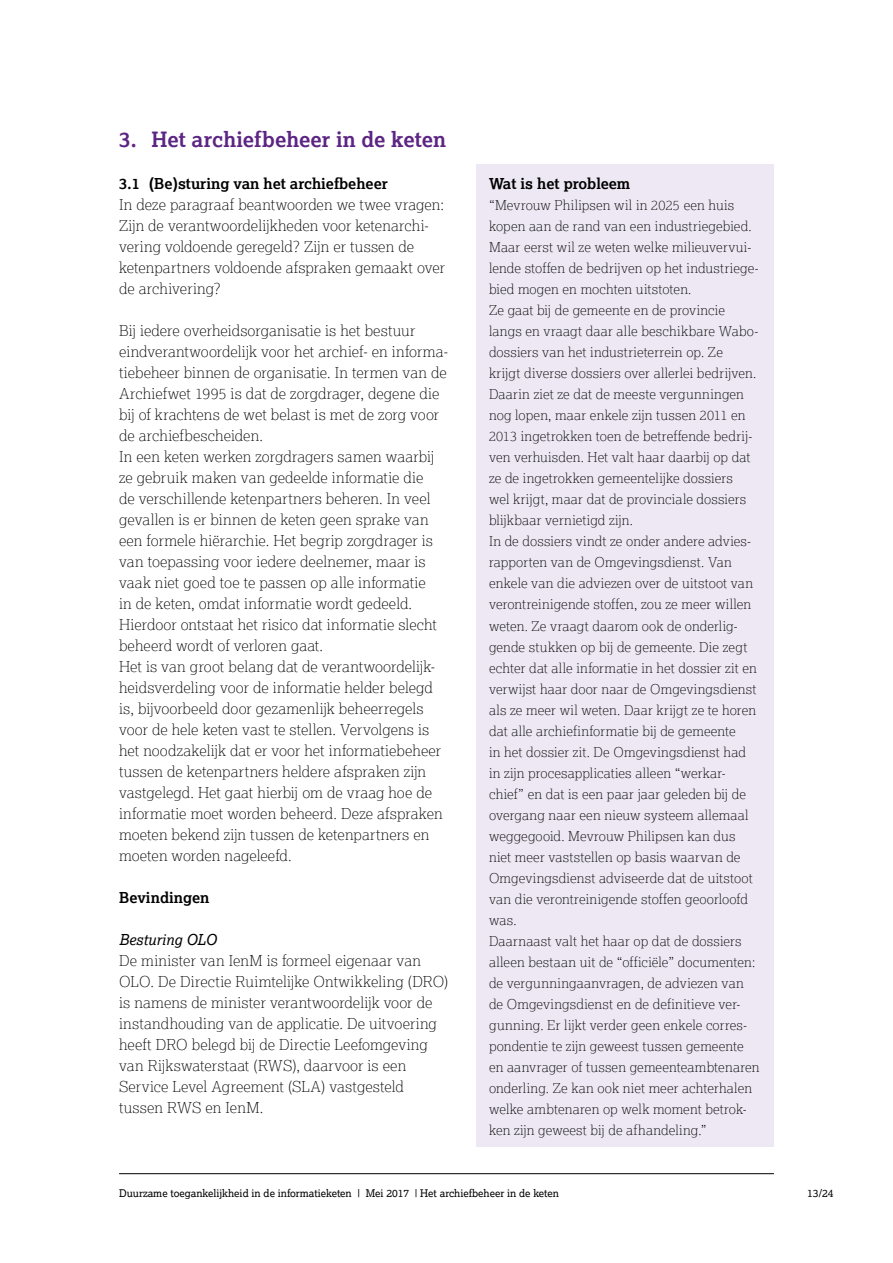
<style>
.page{position:relative;width:893px;height:1263px;background:#fff}
.page>*{position:absolute;margin:0;border:0;box-sizing:border-box;transform-origin:0 0}
.t1{font:700 21px "Lexia";color:#5c2483}
.t2{font:100 15px/21px "Lexia";letter-spacing:.005em;color:#000}
.t3{font:700 15px "Lexia";color:#000}
.t4{font:italic 15px "Lexia";color:#000}
.t5{font:100 13.5px/21px "Lexia";letter-spacing:.01em;color:#000}
.t6{font:10.5px "Lexia";color:#000}
</style>
<div class="page">
<hr style="left:119px;top:1173px;width:655px;height:1px;background:#000">
<div style="left:476px;top:165px;width:298px;height:982px;background:#ede8f4"></div>
<h1 class="t1" style="left:119px;top:126px;width:329px">3. Het archiefbeheer in de keten</h1>
<p class="t3" style="left:119px;top:174px;width:270px">3.1 (Be)sturing van het archiefbeheer</p>
<p class="t2" style="left:119px;top:194px;width:328px">In deze paragraaf beantwoorden we twee vragen:<br>Zijn de verantwoordelijkheden voor ketenarchi&shy;vering voldoende geregeld? Zijn er tussen de ketenpartners voldoende afspraken gemaakt over de archivering?</p>
<p class="t2" style="left:119px;top:320px;width:331px">Bij iedere overheidsorganisatie is het bestuur eindverantwoordelijk voor het archief- en informa&shy;tiebeheer binnen de organisatie. In termen van de Archiefwet 1995 is dat de zorgdrager, degene die bij of krachtens de wet belast is met de zorg voor de archiefbescheiden.<br>In een keten werken zorgdragers samen waarbij ze gebruik maken van gedeelde informatie die<br>de verschillende ketenpartners beheren. In veel gevallen is er binnen de keten geen sprake van een formele hiërarchie. Het begrip zorgdrager is van toepassing voor iedere deelnemer, maar is vaak niet goed toe te passen op alle informatie<br>in de keten, omdat informatie wordt gedeeld.<br>Hierdoor ontstaat het risico dat informatie slecht beheerd wordt of verloren gaat.<br>Het is van groot belang dat de verantwoordelijk&shy;heidsverdeling voor de informatie helder belegd is, bijvoorbeeld door gezamenlijk beheerregels voor de hele keten vast te stellen. Vervolgens is het noodzakelijk dat er voor het informatiebeheer tussen de ketenpartners heldere afspraken zijn vastgelegd. Het gaat hierbij om de vraag hoe de informatie moet worden beheerd. Deze afspraken moeten bekend zijn tussen de ketenpartners en moeten worden nageleefd.</p>
<p class="t3" style="left:119px;top:888px;width:92px">Bevindingen</p>
<p class="t4" style="left:119px;top:930px;width:99px">Besturing OLO</p>
<p class="t2" style="left:119px;top:950px;width:331px">De minister van IenM is formeel eigenaar van OLO. De Directie Ruimtelijke Ontwikkeling (DRO) is namens de minister verantwoordelijk voor de instandhouding van de applicatie. De uitvoering heeft DRO belegd bij de Directie Leefomgeving van Rijkswaterstaat (RWS), daarvoor is een Service Level Agreement (SLA) vastgesteld tussen RWS en IenM.</p>
<p class="t3" style="left:489px;top:174px;width:143px">Wat is het probleem</p>
<p class="t5" style="left:489px;top:195px;width:272px">“Mevrouw Philipsen wil in 2025 een huis kopen aan de rand van een industriegebied.<br>Maar eerst wil ze weten welke milieuvervui&shy;lende stoffen de bedrijven op het industriege&shy;bied mogen en mochten uitstoten.<br>Ze gaat bij de gemeente en de provincie langs en vraagt daar alle beschikbare Wabo&shy;dossiers van het industrieterrein op. Ze<br>krijgt diverse dossiers over allerlei bedrijven.<br>Daarin ziet ze dat de meeste vergunningen nog lopen, maar enkele zijn tussen 2011 en 2013 ingetrokken toen de betreffende bedrij&shy;ven verhuisden. Het valt haar daarbij op dat ze de ingetrokken gemeentelijke dossiers<br>wel krijgt, maar dat de provinciale dossiers blijkbaar vernietigd zijn.<br>In de dossiers vindt ze onder andere advies&shy;rapporten van de Omgevingsdienst. Van enkele van die adviezen over de uitstoot van verontreinigende stoffen, zou ze meer willen weten. Ze vraagt daarom ook de onderlig&shy;gende stukken op bij de gemeente. Die zegt echter dat alle informatie in het dossier zit en verwijst haar door naar de Omgevingsdienst als ze meer wil weten. Daar krijgt ze te horen dat alle archiefinformatie bij de gemeente<br>in het dossier zit. De Omgevingsdienst had in zijn procesapplicaties alleen “werkar&shy;chief” en dat is een paar jaar geleden bij de overgang naar een nieuw systeem allemaal weggegooid. Mevrouw Philipsen kan dus niet meer vaststellen op basis waarvan de Omgevingsdienst adviseerde dat de uitstoot van die verontreinigende stoffen geoorloofd was.<br>Daarnaast valt het haar op dat de dossiers alleen bestaan uit de “officiële” documenten: de vergunningaanvragen, de adviezen van de Omgevingsdienst en de definitieve ver&shy;gunning. Er lijkt verder geen enkele corres&shy;pondentie te zijn geweest tussen gemeente en aanvrager of tussen gemeenteambtenaren onderling. Ze kan ook niet meer achterhalen welke ambtenaren op welk moment betrok&shy;ken zijn geweest bij de afhandeling.”</p>
<p class="t6" style="left:119px;top:1187px;width:441px">Duurzame toegankelijkheid in de informatieketen | Mei 2017 | Het archiefbeheer in de keten</p>
<p class="t6" style="left:807px;top:1187px;width:28px">13/24</p>
</div>
